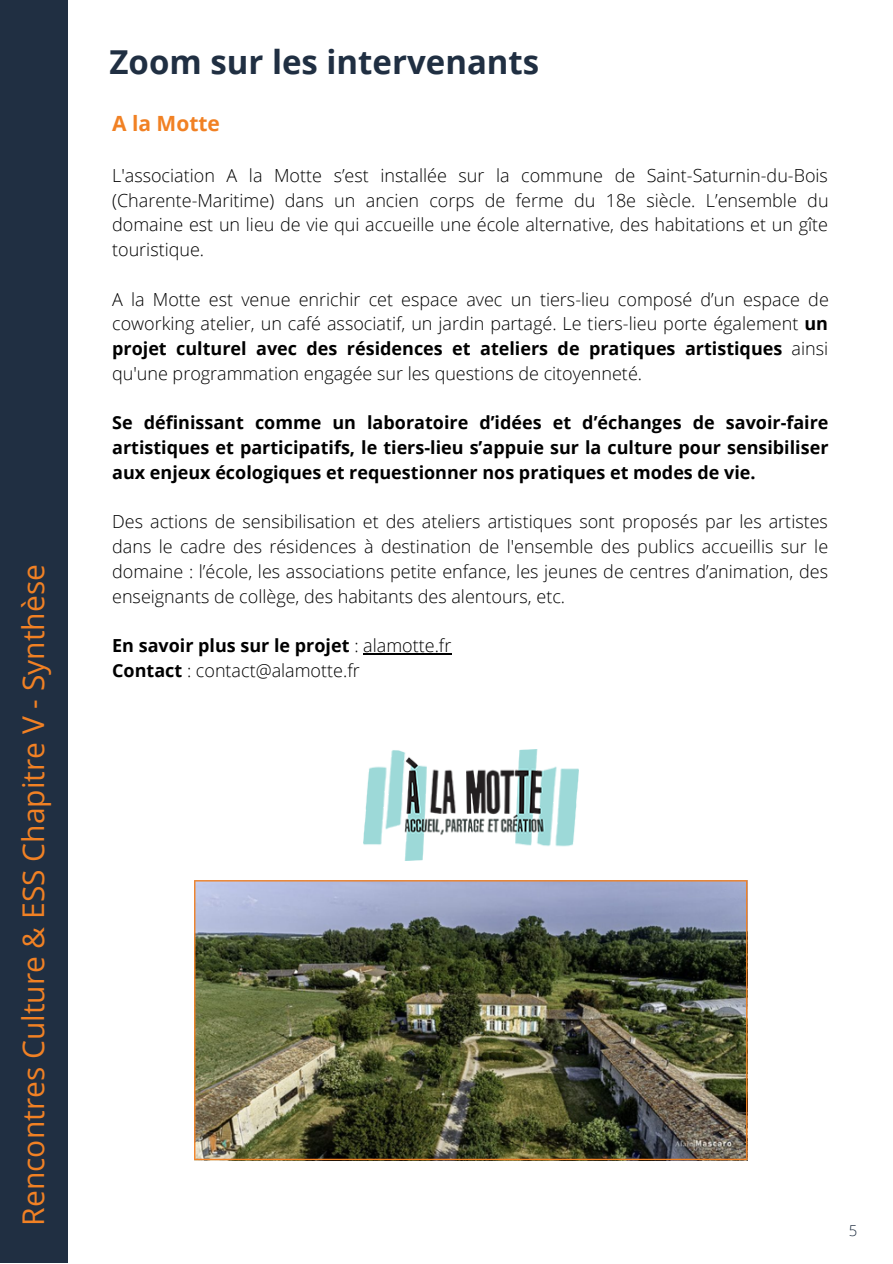
<style>
.page{position:relative;width:893px;height:1264px;background:#fff}
.page>*{position:absolute;margin:0;border:0;box-sizing:border-box;transform-origin:0 0}
.t1{font:700 33px "Open Sans";color:#202f42}
.t2{font:30px "Open Sans";color:#f18124}
.t3{font:700 21px "Open Sans";color:#f18124}
.t4{font:300 18px/24.8px "Open Sans";color:#000;text-align:justify}
.t5{font:700 18px/24.8px "Open Sans";color:#000;text-align:justify}
.t6{font:300 15px "Open Sans";color:#202f42}
.s1{font-weight:700}
</style>
<div class="page">
<div style="left:0;top:0;width:67px;height:1262px;background:#202f42"></div>
<hr style="left:363px;top:653px;width:88px;height:1px;background:#000">
<img style="left:363px;top:749px;width:215px;height:111px">
<img style="left:194px;top:880px;width:553px;height:280px">
<h2 class="t2" style="left:12px;top:1225px;width:662px;rotate:-90deg">Rencontres Culture &amp; ESS Chapitre V - Synthèse</h2>
<h1 class="t1" style="left:109px;top:38px;width:431px">Zoom sur les intervenants</h1>
<p class="t3" style="left:112px;top:109px;width:109px">A la Motte</p>
<p class="t4" style="left:112px;top:163px;width:717px">L'association A la Motte s’est installée sur la commune de Saint-Saturnin-du-Bois (Charente-Maritime) dans un ancien corps de ferme du 18e siècle. L’ensemble du domaine est un lieu de vie qui accueille une école alternative, des habitations et un gîte touristique.</p>
<p class="t4" style="left:112px;top:286px;width:718px">A la Motte est venue enrichir cet espace avec un tiers-lieu composé d’un espace de coworking atelier, un café associatif, un jardin partagé. Le tiers-lieu porte également <span class="s1">un projet culturel avec des résidences et ateliers de pratiques artistiques</span> ainsi qu'une programmation engagée sur les questions de citoyenneté.</p>
<p class="t5" style="left:112px;top:410px;width:717px">Se définissant comme un laboratoire d’idées et d’échanges de savoir-faire artistiques et participatifs, le tiers-lieu s’appuie sur la culture pour sensibiliser aux enjeux écologiques et requestionner nos pratiques et modes de vie.</p>
<p class="t4" style="left:112px;top:509px;width:717px">Des actions de sensibilisation et des ateliers artistiques sont proposés par les artistes dans le cadre des résidences à destination de l'ensemble des publics accueillis sur le domaine : l’école, les associations petite enfance, les jeunes de centres d’animation, des enseignants de collège, des habitants des alentours, etc.</p>
<p class="t4" style="left:112px;top:632px;width:340px"><span class="s1">En savoir plus sur le projet</span> : alamotte.fr<br><span class="s1">Contact</span> : contact@alamotte.fr</p>
<p class="t6" style="left:848px;top:1219px;width:10px">5</p>
</div>
